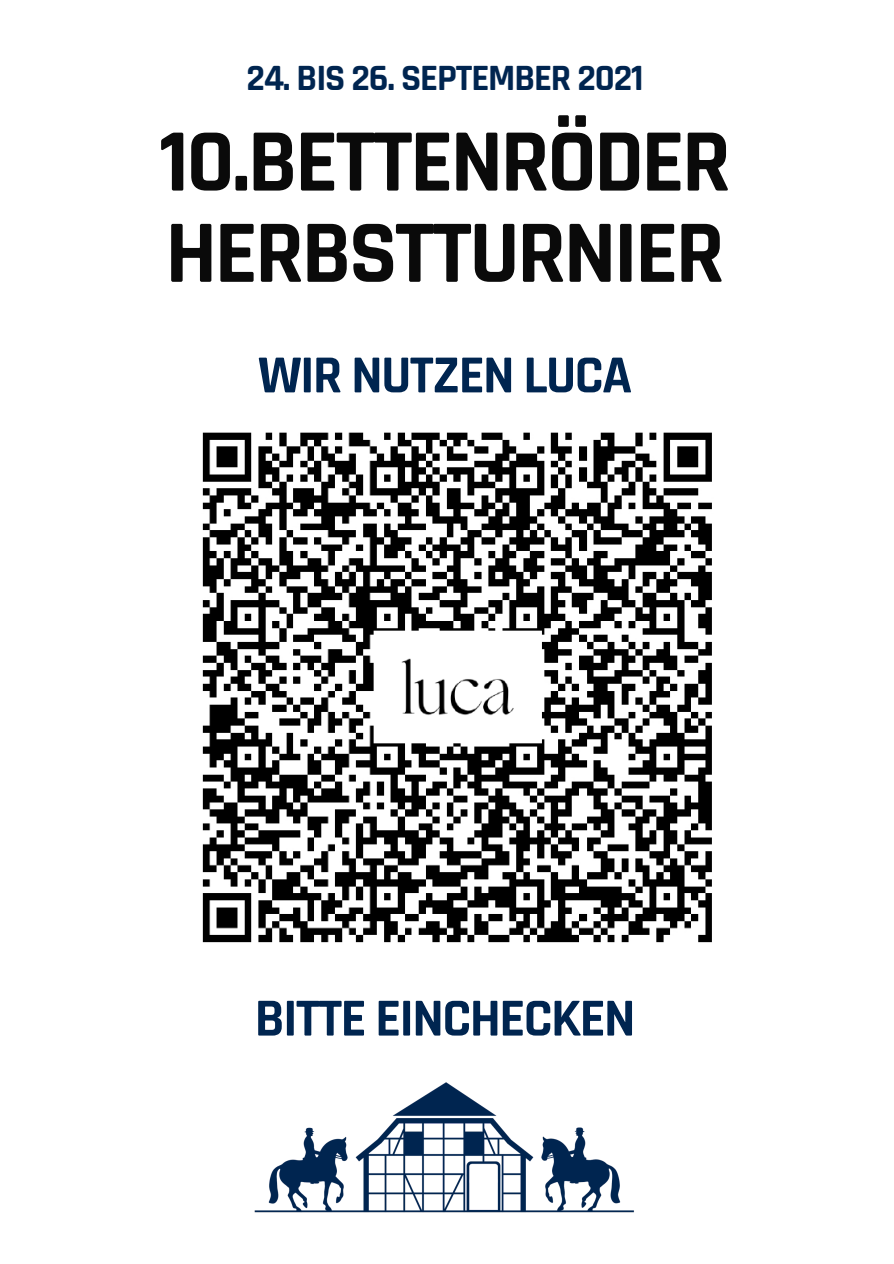
<style>
.page{position:relative;width:894px;height:1264px;background:#fff}
.page>*{position:absolute;margin:0;border:0;box-sizing:border-box;transform-origin:0 0}
.t1{font:700 90.15px/91.2px "Rajdhani";letter-spacing:-.03em;color:#0a0a0a}
.t2{font:700 54px "Rajdhani";letter-spacing:-.03em;color:#002550}
.t3{font:700 37.5px "Rajdhani";letter-spacing:-.03em;color:#002550}
</style>
<div class="page">
<img style="left:254px;top:1082px;width:380px;height:131px">
<img style="left:202px;top:432px;width:510px;height:511px">
<p class="t3" style="left:246px;top:55px;width:399px">24. BIS 26. SEPTEMBER 2021</p>
<p class="t1" style="left:159px;top:119px;width:573px">10.BETTENRÖDER<br>HERBSTTURNIER</p>
<p class="t2" style="left:258px;top:342px;width:375px">WIR NUTZEN LUCA</p>
<p class="t2" style="left:254px;top:985px;width:382px">BITTE EINCHECKEN</p>
</div>
